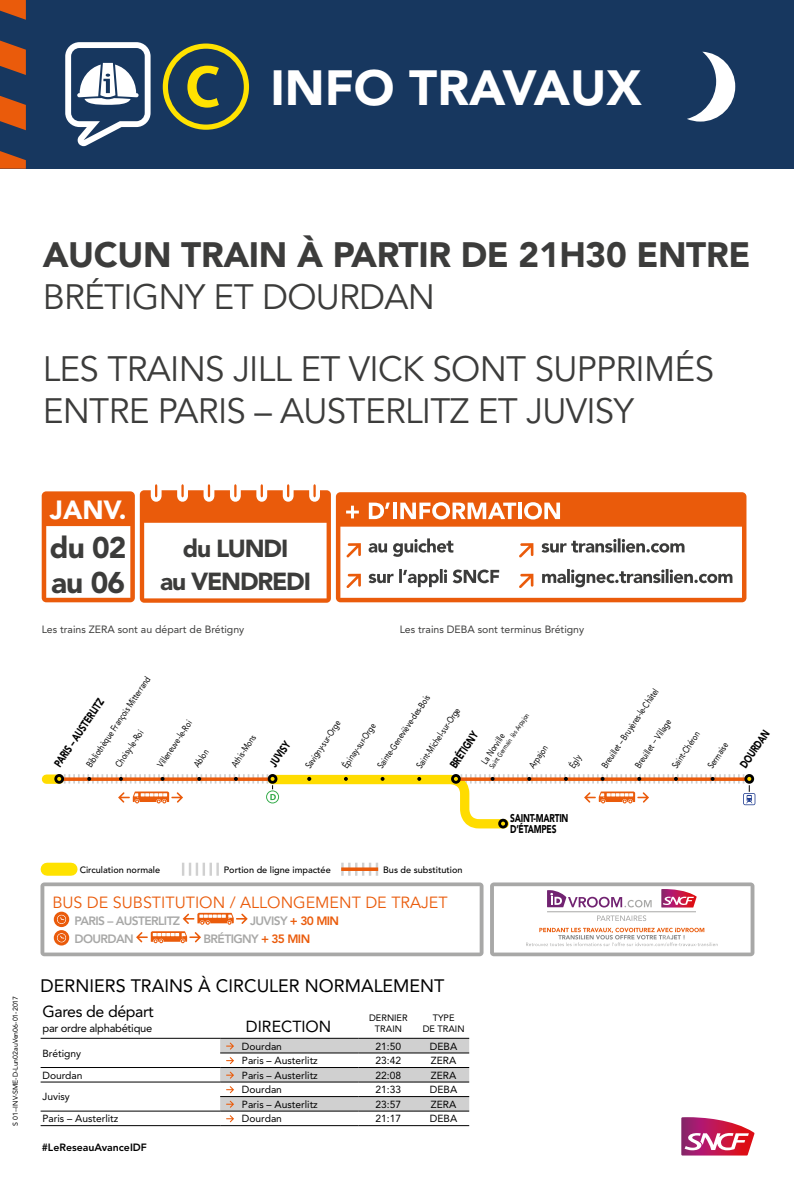
<style>
.page{position:relative;width:794px;height:1191px;background:#fff}
.page>*{position:absolute;margin:0;border:0;box-sizing:border-box;transform-origin:0 0}
.t1{font:900 49px "Avenir LT Std";color:#fff}
.t2{font:35px/71.8px "Avenir LT Std";letter-spacing:-.02em;color:#3c3c3b}
.t3{font:900 35px "Avenir LT Std";letter-spacing:-.01em;color:#3c3c3b}
.t4{font:900 29.75px/35px "Avenir LT Std";letter-spacing:-.025em;color:#3c3c3b}
.t5{font:900 26.11px "Avenir LT Std";color:#fff}
.t6{font:900 24.5px/33px "Avenir LT Std";letter-spacing:-.05em;color:#3c3c3b;text-align:center}
.t7{font:17.92px "Avenir LT Std";color:#000}
.t8{font:16.1px "Avenir LT Std";color:#ea5b0b}
.t9{font:15.92px "Avenir LT Std";letter-spacing:-.025em;color:#000}
.t10{font:15.92px "Avenir LT Std";color:#000}
.t11{font:800 12.04px "Avenir LT Std";letter-spacing:-.05em;color:#a8a8a7}
.t12{font:900 11.2px/11.2px "Avenir LT Std";letter-spacing:-.02em;color:#000;scale:.75 1}
.t13{font:11.13px "Avenir LT Std";letter-spacing:-.025em;color:#000}
.t14{font:10.5px "Avenir LT Std";color:#3c3c3b}
.t15{font:800 10.5px "Avenir LT Std";color:#000}
.t16{font:10.25px "Avenir LT Std";color:#000}
.t17{font:9.24px "Avenir LT Std";color:#000;scale:.78 1}
.t18{font:9.24px/10.3px "Avenir LT Std";color:#000;text-align:center}
.t19{font:500 9.13px "Avenir LT Std";color:#000}
.t20{font:7px "Avenir LT Std";color:#000}
.t21{font:7px "Avenir LT Std";color:#000;scale:.78 1}
.s1{color:#ea5b0b}
</style>
<div class="page">
<div style="left:47px;top:862px;width:24px;height:13px;background:#ffe200"></div>
<div style="left:46px;top:774px;width:13px;height:10px;background:#ffdc00"></div>
<svg style="left:182px;top:862px;width:37px;height:13px"></svg>
<svg style="left:341px;top:862px;width:37px;height:13px"></svg>
<svg style="left:40px;top:882px;width:443px;height:74px"></svg>
<svg style="left:490px;top:882px;width:264px;height:74px"></svg>
<svg style="left:681px;top:1117px;width:73px;height:38px"></svg>
<svg style="left:341px;top:867px;width:37px;height:4px"></svg>
<svg style="left:336px;top:492px;width:410px;height:110px"></svg>
<svg style="left:346px;top:505px;width:13px;height:13px"></svg>
<svg style="left:369px;top:502px;width:21px;height:17px"></svg>
<hr style="left:393px;top:502px;width:4px;height:17px;background:#fff">
<svg style="left:400px;top:502px;width:116px;height:17px"></svg>
<hr style="left:518px;top:502px;width:4px;height:17px;background:#fff">
<svg style="left:524px;top:502px;width:36px;height:17px"></svg>
<svg style="left:519px;top:574px;width:14px;height:14px"></svg>
<svg style="left:542px;top:569px;width:190px;height:18px"></svg>
<svg style="left:519px;top:543px;width:14px;height:14px"></svg>
<svg style="left:541px;top:538px;width:143px;height:14px"></svg>
<svg style="left:346px;top:574px;width:15px;height:14px"></svg>
<svg style="left:368px;top:569px;width:131px;height:18px"></svg>
<svg style="left:346px;top:543px;width:15px;height:14px"></svg>
<svg style="left:368px;top:538px;width:85px;height:19px"></svg>
<svg style="left:42px;top:484px;width:289px;height:119px"></svg>
<div style="left:0;top:0;width:794px;height:169px;background:#17375f"></div>
<svg style="left:0;top:41px;width:26px;height:34px"></svg>
<svg style="left:0;top:0;width:26px;height:20px"></svg>
<svg style="left:0;top:96px;width:26px;height:34px"></svg>
<svg style="left:0;top:151px;width:26px;height:18px"></svg>
<svg style="left:163px;top:43px;width:86px;height:87px"></svg>
<svg style="left:687px;top:52px;width:48px;height:70px"></svg>
<svg style="left:65px;top:42px;width:86px;height:104px"></svg>
<hr style="left:41px;top:1037px;width:179px;height:1px;background:#000">
<hr style="left:41px;top:1067px;width:179px;height:1px;background:#000">
<hr style="left:41px;top:1081px;width:179px;height:1px;background:#000">
<hr style="left:41px;top:1110px;width:179px;height:1px;background:#000">
<hr style="left:41px;top:1125px;width:179px;height:1px;background:#000">
<svg style="left:220px;top:1037px;width:249px;height:89px"></svg>
<div style="left:54px;top:774px;width:10px;height:9px;border:3px solid #000;border-radius:50%"></div>
<svg style="left:59px;top:774px;width:696px;height:55px"></svg>
<h1 class="t1" style="left:270px;top:58px;width:373px">INFO TRAVAUX</h1>
<h2 class="t3" style="left:43px;top:233px;width:709px">AUCUN TRAIN À PARTIR DE 21H30 ENTRE</h2>
<h2 class="t2" style="left:43px;top:262px;width:673px">BRÉTIGNY ET DOURDAN<br>LES TRAINS JILL ET VICK SONT SUPPRIMÉS</h2>
<h2 class="t2" style="left:43px;top:376px;width:592px">ENTRE PARIS – AUSTERLITZ ET JUVISY</h2>
<p class="t20" style="left:11px;top:1126px;width:132px;rotate:-90deg">S 01--INV-SME-D-Lun02auVen06-01-2017</p>
<h3 class="t5" style="left:50px;top:494px;width:78px">JANV.</h3>
<h3 class="t4" style="left:50px;top:529px;width:78px">du 02 au 06</h3>
<h3 class="t6" style="left:160px;top:532px;width:152px">du LUNDI<br>au VENDREDI</h3>
<p class="t14" style="left:42px;top:623px;width:204px">Les trains ZERA sont au départ de Brétigny</p>
<p class="t14" style="left:400px;top:623px;width:186px">Les trains DEBA sont terminus Brétigny</p>
<p class="t17" style="left:84px;top:763px;width:138px;rotate:-56deg">Bibliothèque François Mitterrand</p>
<p class="t12" style="left:52px;top:762px;width:108px;rotate:-56deg">PARIS – AUSTERLITZ</p>
<p class="t17" style="left:113px;top:763px;width:56px;rotate:-56deg">Choisy-le-Roi</p>
<p class="t17" style="left:155px;top:763px;width:71px;rotate:-56deg">Villeneuve-le-Roi</p>
<p class="t17" style="left:191px;top:763px;width:26px;rotate:-56deg">Ablon</p>
<p class="t17" style="left:229px;top:763px;width:49px;rotate:-56deg">Athis-Mons</p>
<p class="t12" style="left:267px;top:762px;width:39px;rotate:-56deg">JUVISY</p>
<p class="t17" style="left:375px;top:764px;width:113px;rotate:-56deg">Sainte-Geneviève-des-Bois</p>
<p class="t17" style="left:414px;top:764px;width:92px;rotate:-56deg">Saint-Michel-sur-Orge</p>
<p class="t21" style="left:488px;top:765px;width:85px;rotate:-56deg">Saint Germain lès Arpajon</p>
<p class="t17" style="left:303px;top:764px;width:73px;rotate:-56deg">Savigny-sur-Orge</p>
<p class="t17" style="left:340px;top:764px;width:69px;rotate:-56deg">Épinay-sur-Orge</p>
<p class="t12" style="left:448px;top:763px;width:56px;rotate:-56deg">BRÉTIGNY</p>
<p class="t17" style="left:479px;top:760px;width:46px;rotate:-56deg">La Norville</p>
<p class="t17" style="left:527px;top:764px;width:35px;rotate:-56deg">Arpajon</p>
<p class="t17" style="left:567px;top:764px;width:19px;rotate:-56deg">Égly</p>
<p class="t17" style="left:599px;top:764px;width:122px;rotate:-56deg">Breuillet – Bruyères-le-Châtel</p>
<p class="t17" style="left:632px;top:764px;width:75px;rotate:-56deg">Breuillet − Village</p>
<p class="t17" style="left:669px;top:764px;width:56px;rotate:-56deg">Saint-Chéron</p>
<p class="t17" style="left:705px;top:764px;width:39px;rotate:-56deg">Sermaise</p>
<p class="t12" style="left:738px;top:763px;width:59px;rotate:-56deg">DOURDAN</p>
<p class="t19" style="left:224px;top:864px;width:108px">Portion de ligne impactée</p>
<p class="t19" style="left:383px;top:864px;width:81px">Bus de substitution</p>
<h3 class="t8" style="left:52px;top:893px;width:397px">BUS DE SUBSTITUTION / ALLONGEMENT DE TRAJET</h3>
<h3 class="t11" style="left:74px;top:913px;width:107px">PARIS – AUSTERLITZ</h3>
<h3 class="t11" style="left:250px;top:913px;width:91px">JUVISY <span class="s1">+ 30 MIN</span></h3>
<h3 class="t11" style="left:74px;top:932px;width:61px">DOURDAN</h3>
<h3 class="t11" style="left:203px;top:932px;width:108px">BRÉTIGNY <span class="s1">+ 35 MIN</span></h3>
<p class="t19" style="left:80px;top:864px;width:82px">Circulation normale</p>
<h3 class="t7" style="left:41px;top:975px;width:405px">DERNIERS TRAINS À CIRCULER NORMALEMENT</h3>
<h3 class="t9" style="left:43px;top:1002px;width:113px">Gares de départ</h3>
<p class="t13" style="left:43px;top:1021px;width:111px">par ordre alphabétique</p>
<h3 class="t10" style="left:246px;top:1016px;width:87px">DIRECTION</h3>
<p class="t18" style="left:369px;top:1013px;width:40px">DERNIER<br>TRAIN</p>
<p class="t18" style="left:423px;top:1012px;width:43px;line-height:10.8px">TYPE<br>DE TRAIN</p>
<p class="t16" style="left:43px;top:1047px;width:40px">Brétigny</p>
<p class="t16" style="left:242px;top:1040px;width:42px">Dourdan</p>
<p class="t16" style="left:375px;top:1040px;width:27px">21:50</p>
<p class="t16" style="left:430px;top:1040px;width:29px">DEBA</p>
<p class="t16" style="left:242px;top:1054px;width:77px">Paris – Austerlitz</p>
<p class="t16" style="left:375px;top:1054px;width:27px">23:42</p>
<p class="t16" style="left:431px;top:1054px;width:27px">ZERA</p>
<p class="t16" style="left:43px;top:1069px;width:42px">Dourdan</p>
<p class="t16" style="left:242px;top:1069px;width:77px">Paris – Austerlitz</p>
<p class="t16" style="left:375px;top:1069px;width:27px">22:08</p>
<p class="t16" style="left:431px;top:1069px;width:27px">ZERA</p>
<p class="t16" style="left:43px;top:1091px;width:29px">Juvisy</p>
<p class="t16" style="left:242px;top:1083px;width:42px">Dourdan</p>
<p class="t16" style="left:375px;top:1083px;width:27px">21:33</p>
<p class="t16" style="left:430px;top:1083px;width:29px">DEBA</p>
<p class="t16" style="left:242px;top:1098px;width:77px">Paris – Austerlitz</p>
<p class="t16" style="left:375px;top:1098px;width:27px">23:57</p>
<p class="t16" style="left:431px;top:1098px;width:27px">ZERA</p>
<p class="t16" style="left:43px;top:1112px;width:77px">Paris – Austerlitz</p>
<p class="t16" style="left:242px;top:1112px;width:42px">Dourdan</p>
<p class="t16" style="left:375px;top:1112px;width:27px">21:17</p>
<p class="t16" style="left:430px;top:1112px;width:29px">DEBA</p>
<p class="t15" style="left:42px;top:1141px;width:107px">#LeReseauAvanceIDF</p>
<p class="t12" style="left:510px;top:812px;width:79px">SAINT-MARTIN<br>D’ÉTAMPES</p>
</div>
